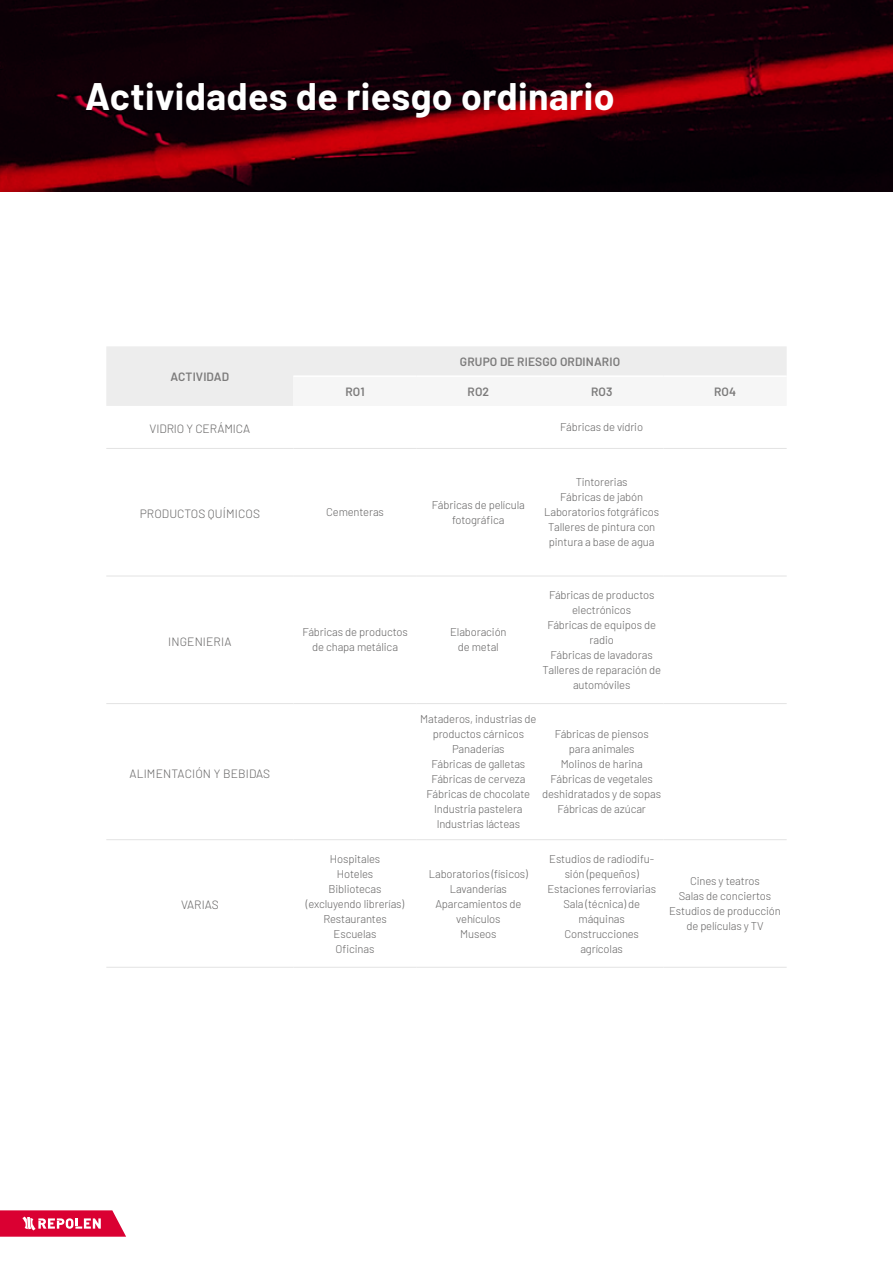
<style>
.page{position:relative;width:893px;height:1263px;background:#fff}
.page>*{position:absolute;margin:0;border:0;box-sizing:border-box;transform-origin:0 0}
.t1{font:700 37.5px "Barlow";letter-spacing:.01em;color:#fff}
.t2{font:300 12px "Barlow";letter-spacing:.01em;color:#646363}
.t3{font:600 12px "Barlow";letter-spacing:.01em;color:#7c7b7b}
.t4{font:300 12px "Barlow";letter-spacing:-.01em;color:#646363}
.t5{font:300 11.25px/15px "Barlow";letter-spacing:-.01em;color:#646363;text-align:center}
</style>
<div class="page">
<svg style="left:0;top:1210px;width:126px;height:27px;background:#e1355c"></svg>
<svg style="left:0;top:0;width:893px;height:191px;background:#250007"></svg>
<svg style="left:106px;top:346px;width:681px;height:60px"></svg>
<hr style="left:106px;top:448px;width:187px;height:1px;background:#e3e3e3">
<hr style="left:293px;top:448px;width:124px;height:1px;background:#e3e3e3">
<hr style="left:417px;top:448px;width:123px;height:1px;background:#e3e3e3">
<hr style="left:540px;top:448px;width:123px;height:1px;background:#e3e3e3">
<hr style="left:663px;top:448px;width:124px;height:1px;background:#e3e3e3">
<hr style="left:106px;top:576px;width:187px;height:1px;background:#e3e3e3">
<hr style="left:293px;top:576px;width:124px;height:1px;background:#e3e3e3">
<hr style="left:417px;top:576px;width:123px;height:1px;background:#e3e3e3">
<hr style="left:540px;top:576px;width:123px;height:1px;background:#e3e3e3">
<hr style="left:663px;top:576px;width:124px;height:1px;background:#e3e3e3">
<hr style="left:106px;top:703px;width:187px;height:1px;background:#e3e3e3">
<hr style="left:293px;top:703px;width:124px;height:1px;background:#e3e3e3">
<hr style="left:417px;top:703px;width:123px;height:1px;background:#e3e3e3">
<hr style="left:540px;top:703px;width:123px;height:1px;background:#e3e3e3">
<hr style="left:663px;top:703px;width:124px;height:1px;background:#e3e3e3">
<hr style="left:106px;top:839px;width:187px;height:1px;background:#e3e3e3">
<hr style="left:293px;top:839px;width:124px;height:1px;background:#e3e3e3">
<hr style="left:417px;top:839px;width:123px;height:1px;background:#e3e3e3">
<hr style="left:540px;top:839px;width:123px;height:1px;background:#e3e3e3">
<hr style="left:663px;top:839px;width:124px;height:1px;background:#e3e3e3">
<hr style="left:106px;top:967px;width:187px;height:1px;background:#e3e3e3">
<hr style="left:293px;top:967px;width:124px;height:1px;background:#e3e3e3">
<hr style="left:417px;top:967px;width:123px;height:1px;background:#e3e3e3">
<hr style="left:540px;top:967px;width:123px;height:1px;background:#e3e3e3">
<hr style="left:663px;top:967px;width:124px;height:1px;background:#e3e3e3">
<hr style="left:293px;top:375px;width:124px;height:2px;background:#fff">
<hr style="left:417px;top:375px;width:123px;height:2px;background:#fff">
<hr style="left:540px;top:375px;width:123px;height:2px;background:#fff">
<hr style="left:663px;top:375px;width:124px;height:2px;background:#fff">
<h1 class="t1" style="left:85px;top:69px;width:531px">Actividades de riesgo ordinario</h1>
<p class="t3" style="left:171px;top:367px;width:60px">ACTIVIDAD</p>
<p class="t3" style="left:460px;top:353px;width:162px">GRUPO DE RIESGO ORDINARIO</p>
<p class="t3" style="left:345px;top:382px;width:21px">RO1</p>
<p class="t3" style="left:468px;top:382px;width:23px">RO2</p>
<p class="t3" style="left:591px;top:382px;width:23px">RO3</p>
<p class="t3" style="left:714px;top:382px;width:24px">RO4</p>
<p class="t4" style="left:150px;top:420px;width:102px">VIDRIO Y CERÁMICA</p>
<p class="t5" style="left:560px;top:419px;width:84px">Fábricas de vídrio</p>
<p class="t2" style="left:140px;top:505px;width:122px">PRODUCTOS QUÍMICOS</p>
<p class="t5" style="left:326px;top:504px;width:59px">Cementeras</p>
<p class="t5" style="left:432px;top:496px;width:95px">Fábricas de película fotográfica</p>
<p class="t2" style="left:168px;top:633px;width:65px">INGENIERIA</p>
<p class="t5" style="left:302px;top:624px;width:107px">Fábricas de productos de chapa metálica</p>
<p class="t5" style="left:450px;top:624px;width:58px">Elaboración de metal</p>
<p class="t5" style="left:544px;top:474px;width:116px">Tintorerias<br>Fábricas de jabón<br>Laboratorios fotgráficos<br>Talleres de pintura con pintura a base de agua</p>
<p class="t5" style="left:542px;top:586px;width:120px">Fábricas de productos electrónicos<br>Fábricas de equipos de radio<br>Fábricas de lavadoras<br>Talleres de reparación de automóviles</p>
<p class="t2" style="left:130px;top:765px;width:142px">ALIMENTACIÓN Y BEBIDAS</p>
<p class="t2" style="left:181px;top:896px;width:39px">VARIAS</p>
<p class="t5" style="left:306px;top:850px;width:100px">Hospitales<br>Hoteles<br>Bibliotecas (excluyendo librerías)<br>Restaurantes<br>Escuelas<br>Oficinas</p>
<p class="t5" style="left:420px;top:711px;width:118px">Mataderos, industrias de productos cárnicos<br>Panaderías<br>Fábricas de galletas<br>Fábricas de cerveza<br>Fábricas de chocolate<br>Industria pastelera<br>Industrias lácteas</p>
<p class="t5" style="left:542px;top:726px;width:121px">Fábricas de piensos<br>para animales<br>Molinos de harina<br>Fábricas de vegetales deshidratados y de sopas<br>Fábricas de azúcar</p>
<p class="t5" style="left:429px;top:865px;width:101px">Laboratorios (físicos)<br>Lavanderías<br>Aparcamientos de vehículos<br>Museos</p>
<p class="t5" style="left:547px;top:850px;width:110px">Estudios de radiodifu&shy;sión (pequeños)<br>Estaciones ferroviarias<br>Sala (técnica) de máquinas<br>Construcciones agrícolas</p>
<p class="t5" style="left:669px;top:873px;width:113px">Cines y teatros<br>Salas de conciertos<br>Estudios de producción de películas y TV</p>
</div>
